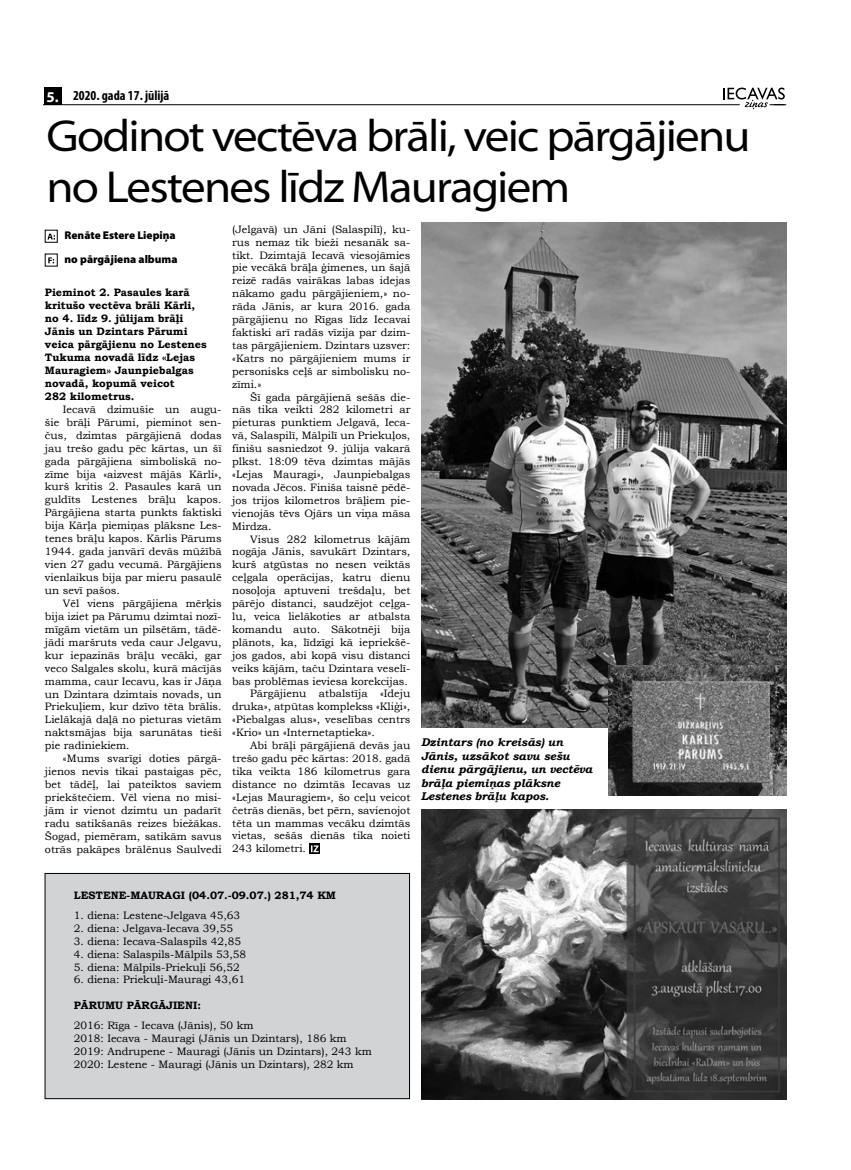
<style>
.page{position:relative;width:851px;height:1170px;background:#fff}
.page>*{position:absolute;margin:0;border:0;box-sizing:border-box;transform-origin:0 0}
.t1{font:semi-expanded 45px/51.2px "Myriad Pro";letter-spacing:-.04em;color:#000}
.t2{font:700 condensed 13.75px "Myriad Pro";color:#000}
.t3{font:italic 700 11.25px/13.5px "Bookman Old Style";color:#000}
.t4{font:900 11.25px "Myriad Pro";color:#000}
.t5{font:10.75px/12.9px "Bookman Old Style";color:#000;text-align:justify}
.t6{font:700 10.75px/12.9px "Bookman Old Style";color:#000}
.s1{font-stretch:normal;font-size:15px;color:#fff}
</style>
<div class="page">
<hr style="left:44px;top:104px;width:695px;height:1px;background:#000">
<div style="left:44px;top:87px;width:17px;height:18px;background:#000"></div>
<svg style="left:723px;top:88px;width:63px;height:22px"></svg>
<svg style="left:47px;top:233px;width:8px;height:6px"></svg>
<div style="left:45px;top:873px;width:364px;height:225px;background:#d1d3d4"></div>
<div style="left:45px;top:873px;width:364px;height:225px;border:1px solid #000"></div>
<div style="left:309px;top:843px;width:11px;height:10px;background:#000"></div>
<svg style="left:311px;top:845px;width:7px;height:7px"></svg>
<img style="left:421px;top:809px;width:365px;height:290px">
<img style="left:421px;top:222px;width:365px;height:505px">
<img style="left:608px;top:665px;width:178px;height:130px">
<svg style="left:48px;top:257px;width:6px;height:6px"></svg>
<p class="t2" style="left:46px;top:87px;width:124px"><span class="s1">5.</span> 2020. gada 17. jūlijā</p>
<h1 class="t1" style="left:46px;top:110px;width:705px">Godinot vectēva brāli, veic pārgājienu no Lestenes līdz Mauragiem</h1>
<p class="t5" style="left:232px;top:223px;width:180px">(Jelgavā) un Jāni (Salaspilī), ku&shy;rus nemaz tik bieži nesanāk sa&shy;tikt. Dzimtajā Iecavā viesojāmies pie vecākā brāļa ģimenes, un šajā reizē radās vairākas labas idejas nākamo gadu pārgājieniem,» no&shy;rāda Jānis, ar kura 2016. gada pārgājienu no Rīgas līdz Iecavai faktiski arī radās vīzija par dzim&shy;tas pārgājieniem. Dzintars uzsver: «Katrs no pārgājieniem mums ir personisks ceļš ar simbolisku no&shy;zīmi.»</p>
<p class="t5" style="left:232px;top:390px;width:180px;text-indent:18px">Šī gada pārgājienā sešās die&shy;nās tika veikti 282 kilometri ar pieturas punktiem Jelgavā, Ieca&shy;vā, Salaspilī, Mālpilī un Priekuļos, finišu sasniedzot 9. jūlija vakarā plkst. 18:09 tēva dzimtas mājās «Lejas Mauragi», Jaunpiebalgas novada Jēcos. Finiša taisnē pēdē&shy;jos trijos kilometros brāļiem pie&shy;vienojās tēvs Ojārs un viņa māsa Mirdza.</p>
<p class="t5" style="left:250px;top:532px;width:162px">Visus 282 kilometrus kājām</p>
<p class="t5" style="left:232px;top:545px;width:180px">nogāja Jānis, savukārt Dzintars,</p>
<p class="t5" style="left:232px;top:558px;width:180px">kurš atgūstas no nesen veiktās</p>
<p class="t5" style="left:232px;top:571px;width:180px">ceļgala operācijas, katru dienu</p>
<p class="t5" style="left:232px;top:584px;width:180px">nosoļoja aptuveni trešdaļu, bet</p>
<p class="t5" style="left:232px;top:597px;width:180px">pārējo distanci, saudzējot ceļga-</p>
<p class="t5" style="left:232px;top:610px;width:180px">lu, veica lielākoties ar atbalsta</p>
<p class="t5" style="left:232px;top:622px;width:180px">komandu auto. Sākotnēji bija</p>
<p class="t5" style="left:232px;top:635px;width:180px">plānots, ka, līdzīgi kā iepriekšē-</p>
<p class="t5" style="left:232px;top:648px;width:180px">jos gados, abi kopā visu distanci</p>
<p class="t5" style="left:232px;top:661px;width:180px">veiks kājām, taču Dzintara veselī-</p>
<p class="t5" style="left:232px;top:674px;width:177px">bas problēmas ieviesa korekcijas.</p>
<p class="t5" style="left:250px;top:687px;width:162px">Pārgājienu atbalstīja «Ideju</p>
<p class="t5" style="left:232px;top:700px;width:180px">druka», atpūtas komplekss «Kliģi»,</p>
<p class="t5" style="left:232px;top:713px;width:180px">«Piebalgas alus», veselības centrs</p>
<p class="t5" style="left:232px;top:726px;width:144px">«Krio» un «Internetaptieka».</p>
<p class="t5" style="left:250px;top:739px;width:162px">Abi brāļi pārgājienā devās jau</p>
<p class="t5" style="left:232px;top:751px;width:180px">trešo gadu pēc kārtas: 2018. gadā</p>
<p class="t5" style="left:232px;top:764px;width:180px">tika veikta 186 kilometrus gara</p>
<p class="t5" style="left:232px;top:777px;width:180px">distance no dzimtās Iecavas uz</p>
<p class="t5" style="left:232px;top:790px;width:180px">«Lejas Mauragiem», šo ceļu veicot</p>
<p class="t5" style="left:232px;top:803px;width:180px">četrās dienās, bet pērn, savienojot</p>
<p class="t5" style="left:232px;top:816px;width:180px">tēta un mammas vecāku dzimtās</p>
<p class="t5" style="left:232px;top:829px;width:180px">vietas, sešās dienās tika noieti</p>
<p class="t5" style="left:232px;top:842px;width:75px">243 kilometri.</p>
<p class="t4" style="left:65px;top:229px;width:113px">Renāte Estere Liepiņa</p>
<p class="t4" style="left:64px;top:253px;width:114px">no pārgājiena albuma</p>
<p class="t6" style="left:45px;top:286px;width:163px">Pieminot 2. Pasaules karā kritušo vectēva brāli Kārli, no 4. līdz 9. jūlijam brāļi<br>Jānis un Dzintars Pārumi veica pārgājienu no Lestenes<br>Tukuma novadā līdz «Lejas<br>Mauragiem» Jaunpiebalgas novadā, kopumā veicot<br>282 kilometrus.</p>
<p class="t5" style="left:45px;top:402px;width:178px;text-indent:18px">Iecavā dzimušie un augu&shy;šie brāļi Pārumi, pieminot sen&shy;čus, dzimtas pārgājienā dodas jau trešo gadu pēc kārtas, un šī gada pārgājiena simboliskā no&shy;zīme bija «aizvest mājās Kārli», kurš kritis 2. Pasaules karā un guldīts Lestenes brāļu kapos.<br>Pārgājiena starta punkts faktiski bija Kārļa piemiņas plāksne Les&shy;tenes brāļu kapos. Kārlis Pārums 1944. gada janvārī devās mūžībā vien 27 gadu vecumā. Pārgājiens vienlaikus bija par mieru pasaulē un sevī pašos.</p>
<p class="t5" style="left:45px;top:596px;width:178px;text-indent:18px">Vēl viens pārgājiena mērķis bija iziet pa Pārumu dzimtai nozī&shy;mīgām vietām un pilsētām, tādē&shy;jādi maršruts veda caur Jelgavu, kur iepazinās brāļu vecāki, gar veco Salgales skolu, kurā mācījās mamma, caur Iecavu, kas ir Jāņa un Dzintara dzimtais novads, un Priekuļiem, kur dzīvo tēta brālis.<br>Lielākajā daļā no pieturas vietām naktsmājas bija sarunātas tieši pie radiniekiem.</p>
<p class="t5" style="left:45px;top:752px;width:178px;text-indent:18px">«Mums svarīgi doties pārgā&shy;jienos nevis tikai pastaigas pēc, bet tādēļ, lai pateiktos saviem priekštečiem. Vēl viena no misi&shy;jām ir vienot dzimtu un padarīt radu satikšanās reizes biežākas.<br>Šogad, piemēram, satikām savus otrās pakāpes brālēnus Saulvedi</p>
<p class="t6" style="left:74px;top:888px;width:264px">LESTENE-MAURAGI (04.07.-09.07.) 281,74 KM</p>
<p class="t5" style="left:74px;top:908px;width:168px">1. diena: Lestene-Jelgava 45,63</p>
<p class="t5" style="left:74px;top:921px;width:161px">2. diena: Jelgava-Iecava 39,55</p>
<p class="t5" style="left:74px;top:934px;width:169px">3. diena: Iecava-Salaspils 42,85</p>
<p class="t5" style="left:74px;top:947px;width:174px">4. diena: Salaspils-Mālpils 53,58</p>
<p class="t5" style="left:74px;top:960px;width:167px">5. diena: Mālpils-Priekuļi 56,52</p>
<p class="t5" style="left:74px;top:973px;width:173px">6. diena: Priekuļi-Mauragi 43,61</p>
<p class="t6" style="left:74px;top:998px;width:129px">PĀRUMU PĀRGĀJIENI:</p>
<p class="t5" style="left:74px;top:1019px;width:299px;text-align:left">2016: Rīga - Iecava (Jānis), 50 km<br>2018: Iecava - Mauragi (Jānis un Dzintars), 186 km 2019: Andrupene - Mauragi (Jānis un Dzintars), 243 km 2020: Lestene - Mauragi (Jānis un Dzintars), 282 km</p>
<p class="t3" style="left:421px;top:735px;width:173px">Dzintars (no kreisās) un<br>Jānis, uzsākot savu sešu dienu pārgājienu, un vectēva brāļa piemiņas plāksne<br>Lestenes brāļu kapos.</p>
</div>
